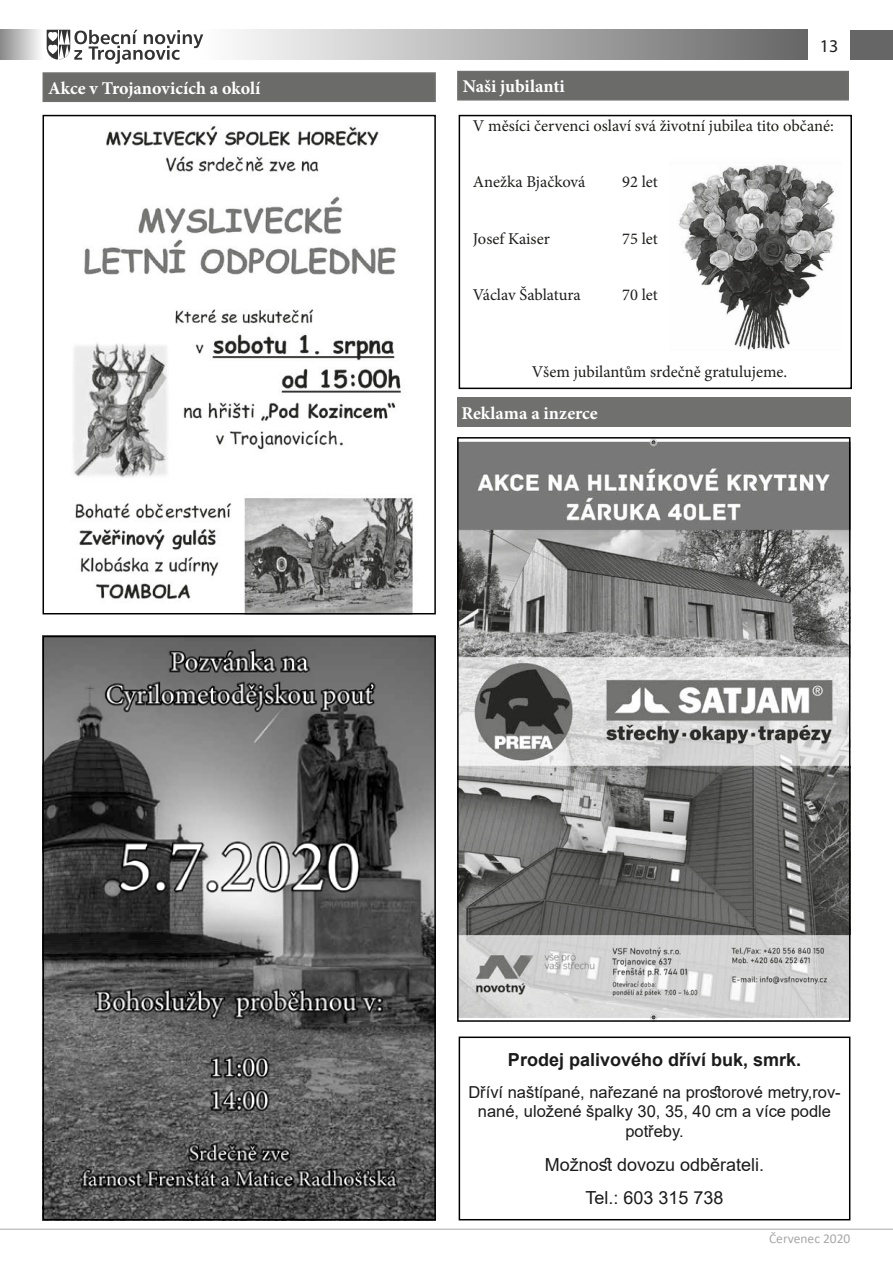
<style>
.page{position:relative;width:893px;height:1263px;background:#fff}
.page>*{position:absolute;margin:0;border:0;box-sizing:border-box;transform-origin:0 0}
.t1{font:700 18px "Minion Pro";color:#fff}
.t2{font:18px/33.6px "Arial";color:#1b1b1b;text-align:center}
.t3{font:700 18px "Arial";color:#1b1b1b}
.t4{font:18px "Myriad Pro";color:#1d1d1b}
.t5{font:16.5px "Minion Pro";color:#1d1d1b}
.t6{font:16.5px/19.8px "Arial";color:#1b1b1b;text-align:center}
.t7{font:13.5px "Calibri";color:#a8a8a8}
</style>
<div class="page">
<div style="left:850px;top:30px;width:43px;height:30px;background:#666"></div>
<div style="left:200px;top:30px;width:608px;height:30px;background:linear-gradient(to right,#fefefe,#666)"></div>
<div style="left:0;top:30px;width:43px;height:30px;background:linear-gradient(to right,#898989,#fdfdfd)"></div>
<svg style="left:47px;top:30px;width:156px;height:34px"></svg>
<hr style="left:0;top:1229px;width:893px;height:1px;background:#a8a8a8">
<div style="left:457px;top:397px;width:393px;height:30px;background:#70706f"></div>
<img style="left:460px;top:440px;width:387px;height:579px">
<div style="left:457px;top:437px;width:393px;height:585px;border:2px solid #000"></div>
<div style="left:459px;top:1036px;width:391px;height:184px;border:2px solid #000"></div>
<div style="left:43px;top:73px;width:392px;height:28px;background:#6b6b6a"></div>
<div style="left:43px;top:72px;width:393px;height:30px;border:2px solid #70706f"></div>
<img style="left:73px;top:125px;width:340px;height:486px">
<div style="left:43px;top:115px;width:393px;height:499px;border:2px solid #000"></div>
<img style="left:46px;top:639px;width:387px;height:578px">
<div style="left:43px;top:636px;width:393px;height:584px;border:2px solid #000"></div>
<div style="left:458px;top:72px;width:390px;height:28px;background:#6b6b6a"></div>
<div style="left:457px;top:71px;width:392px;height:30px;border:2px solid #70706f"></div>
<div style="left:459px;top:115px;width:393px;height:274px;border:2px solid #000"></div>
<img style="left:679px;top:164px;width:156px;height:187px">
<p class="t4" style="left:820px;top:35px;width:20px">13</p>
<p class="t1" style="left:48px;top:75px;width:214px">Akce v Trojanovicích a okolí</p>
<p class="t1" style="left:463px;top:74px;width:103px">Naši jubilanti</p>
<p class="t5" style="left:473px;top:114px;width:362px">V měsíci červenci oslaví svá životní jubilea tito občané:</p>
<p class="t5" style="left:473px;top:171px;width:114px">Anežka Bjačková</p>
<p class="t5" style="left:622px;top:171px;width:37px">92 let</p>
<p class="t5" style="left:473px;top:227px;width:79px">Josef Kaiser</p>
<p class="t5" style="left:622px;top:227px;width:37px">75 let</p>
<p class="t5" style="left:473px;top:284px;width:109px">Václav Šablatura</p>
<p class="t5" style="left:622px;top:284px;width:37px">70 let</p>
<p class="t5" style="left:532px;top:360px;width:257px">Všem jubilantům srdečně gratulujeme.</p>
<p class="t1" style="left:461px;top:400px;width:138px">Reklama a inzerce</p>
<p class="t3" style="left:508px;top:1047px;width:295px">Prodej palivového dříví buk, smrk.</p>
<p class="t6" style="left:468px;top:1082px;width:374px">Dříví naštípané, nařezané na prostorové metry,rov&shy;nané, uložené špalky 30, 35, 40 cm a více podle potřeby.</p>
<p class="t2" style="left:545px;top:1147px;width:221px">Možnost dovozu odběrateli.<br>Tel.: 603 315 738</p>
<p class="t7" style="left:769px;top:1229px;width:83px">Červenec 2020</p>
</div>
